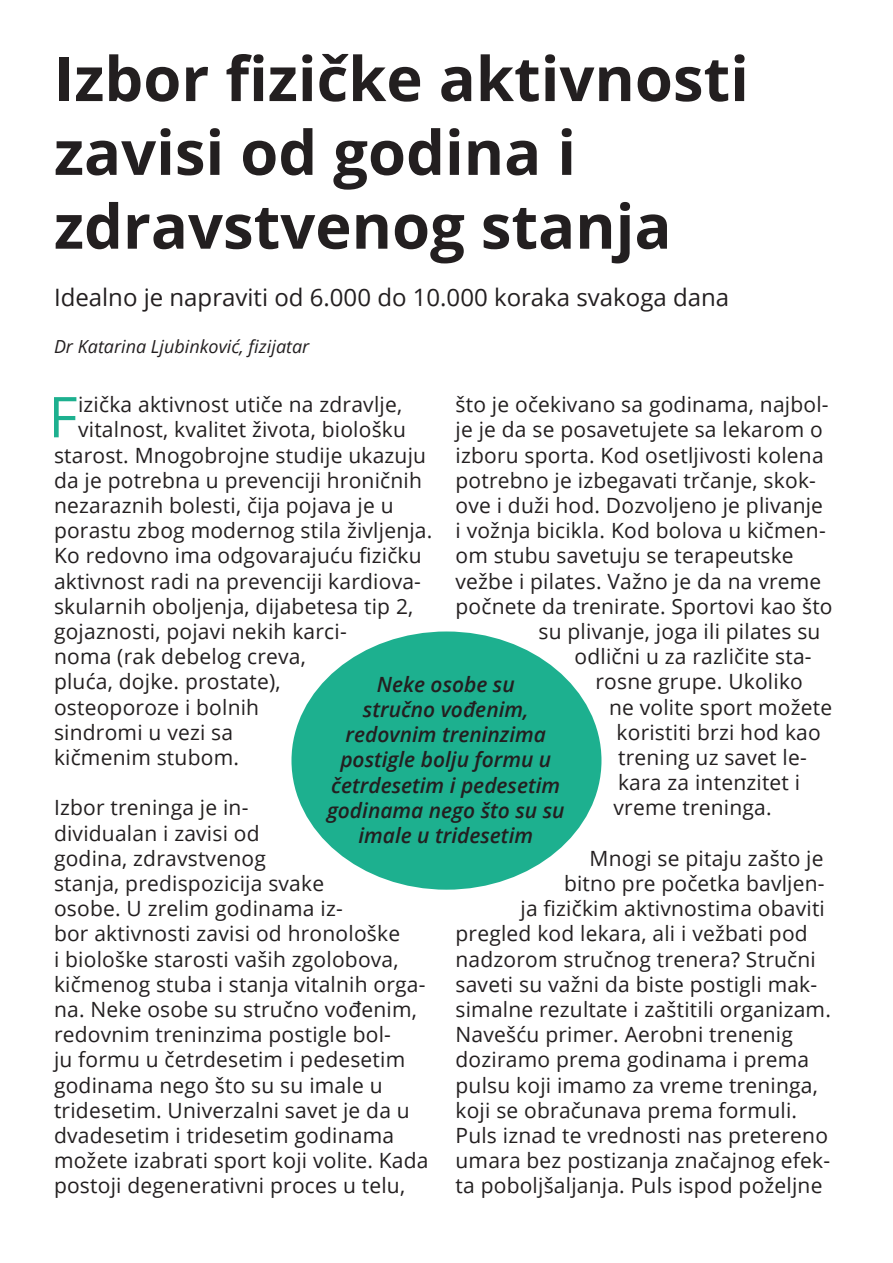
<style>
.page{position:relative;width:893px;height:1263px;background:#fff}
.page>*{position:absolute;margin:0;border:0;box-sizing:border-box;transform-origin:0 0}
.t1{font:700 61.5px/73.8px "Open Sans";color:#231f20}
.t2{font:56.25px "Open Sans";color:#1db08f}
.t3{font:24px "Open Sans";color:#231f20}
.t4{font:21px/25.2px "Open Sans";letter-spacing:.01em;color:#231f20}
.t5{font:italic 600 21px/25.2px "Open Sans";color:#231f20;text-align:center}
.t6{font:italic 18px "Open Sans";color:#231f20}
</style>
<div class="page">
<div style="left:291px;top:631px;width:310px;height:259px;background:#1db08f;border-radius:50%"></div>
<h1 class="t1" style="left:54px;top:40px;width:696px">Izbor fizičke aktivnosti zavisi od godina i zdravstvenog stanja</h1>
<p class="t3" style="left:54px;top:281px;width:677px">Idealno je napraviti od 6.000 do 10.000 koraka svakoga dana</p>
<p class="t6" style="left:54px;top:334px;width:257px">Dr Katarina Ljubinković, fizijatar</p>
<h2 class="t2" style="left:48px;top:378px;width:31px">F</h2>
<p class="t4" style="left:78px;top:391px;width:326px">izička aktivnost utiče na zdravlje,</p>
<p class="t4" style="left:455px;top:391px;width:375px">što je očekivano sa godinama, najbol-</p>
<p class="t4" style="left:455px;top:417px;width:369px">je je da se posavetujete sa lekarom o</p>
<p class="t4" style="left:455px;top:442px;width:370px">izboru sporta. Kod osetljivosti kolena</p>
<p class="t4" style="left:455px;top:467px;width:362px">potrebno je izbegavati trčanje, skok-</p>
<p class="t4" style="left:455px;top:492px;width:369px">ove i duži hod. Dozvoljeno je plivanje</p>
<p class="t4" style="left:455px;top:517px;width:372px">i vožnja bicikla. Kod bolova u kičmen-</p>
<p class="t4" style="left:455px;top:543px;width:340px">om stubu savetuju se terapeutske</p>
<p class="t4" style="left:455px;top:568px;width:367px">vežbe i pilates. Važno je da na vreme</p>
<p class="t4" style="left:455px;top:593px;width:379px">počnete da trenirate. Sportovi kao što</p>
<p class="t4" style="left:538px;top:618px;width:283px">su plivanje, joga ili pilates su</p>
<p class="t4" style="left:574px;top:643px;width:239px">odlični u za različite sta-</p>
<p class="t4" style="left:595px;top:669px;width:209px">rosne grupe. Ukoliko</p>
<p class="t4" style="left:609px;top:694px;width:225px">ne volite sport možete</p>
<p class="t4" style="left:616px;top:719px;width:206px">koristiti brzi hod kao</p>
<p class="t4" style="left:618px;top:744px;width:190px">trening uz savet le-</p>
<p class="t4" style="left:618px;top:769px;width:184px">kara za intenzitet i</p>
<p class="t4" style="left:613px;top:795px;width:160px">vreme treninga.</p>
<p class="t4" style="left:589px;top:845px;width:236px">Mnogi se pitaju zašto je</p>
<p class="t4" style="left:564px;top:870px;width:262px">bitno pre početka bavljen-</p>
<p class="t4" style="left:521px;top:895px;width:306px">ja fizičkim aktivnostima obaviti</p>
<p class="t4" style="left:455px;top:921px;width:354px">pregled kod lekara, ali i vežbati pod</p>
<p class="t4" style="left:455px;top:946px;width:362px">nadzorom stručnog trenera? Stručni</p>
<p class="t4" style="left:455px;top:971px;width:363px">saveti su važni da biste postigli mak-</p>
<p class="t4" style="left:455px;top:996px;width:377px">simalne rezultate i zaštitili organizam.</p>
<p class="t4" style="left:455px;top:1021px;width:339px">Navešću primer. Aerobni trenenig</p>
<p class="t4" style="left:455px;top:1047px;width:355px">doziramo prema godinama i prema</p>
<p class="t4" style="left:455px;top:1072px;width:364px">pulsu koji imamo za vreme treninga,</p>
<p class="t4" style="left:455px;top:1097px;width:343px">koji se obračunava prema formuli.</p>
<p class="t4" style="left:455px;top:1122px;width:374px">Puls iznad te vrednosti nas pretereno</p>
<p class="t4" style="left:455px;top:1147px;width:376px">umara bez postizanja značajnog efek-</p>
<p class="t4" style="left:455px;top:1173px;width:368px">ta poboljšaljanja. Puls ispod poželjne</p>
<p class="t4" style="left:78px;top:417px;width:329px">vitalnost, kvalitet života, biološku</p>
<p class="t4" style="left:54px;top:442px;width:374px">starost. Mnogobrojne studije ukazuju</p>
<p class="t4" style="left:54px;top:467px;width:369px">da je potrebna u prevenciji hroničnih</p>
<p class="t4" style="left:54px;top:492px;width:341px">nezaraznih bolesti, čija pojava je u</p>
<p class="t4" style="left:54px;top:517px;width:380px">porastu zbog modernog stila življenja.</p>
<p class="t4" style="left:54px;top:543px;width:369px">Ko redovno ima odgovarajuću fizičku</p>
<p class="t4" style="left:54px;top:568px;width:369px">aktivnost radi na prevenciji kardiova-</p>
<p class="t4" style="left:54px;top:593px;width:361px">skularnih oboljenja, dijabetesa tip 2,</p>
<p class="t4" style="left:54px;top:618px;width:294px">gojaznosti, pojavi nekih karci-</p>
<p class="t4" style="left:54px;top:643px;width:253px">noma (rak debelog creva,</p>
<p class="t4" style="left:54px;top:669px;width:228px">pluća, dojke. prostate),</p>
<p class="t4" style="left:54px;top:694px;width:207px">osteoporoze i bolnih</p>
<p class="t4" style="left:54px;top:719px;width:181px">sindromi u vezi sa</p>
<p class="t4" style="left:54px;top:744px;width:186px">kičmenim stubom.</p>
<p class="t4" style="left:54px;top:795px;width:376px">Izbor treninga je in-<br>dividualan i zavisi od<br>godina, zdravstvenog<br>stanja, predispozicija svake<br>osobe. U zrelim godinama iz-<br>bor aktivnosti zavisi od hronološke<br>i biološke starosti vaših zgolobova, kičmenog stuba i stanja vitalnih orga&shy;na. Neke osobe su stručno vođenim, redovnim treninzima postigle bol-<br>ju formu u četrdesetim i pedesetim godinama nego što su su imale u tridesetim. Univerzalni savet je da u dvadesetim i tridesetim godinama možete izabrati sport koji volite. Kada postoji degenerativni proces u telu,</p>
<p class="t5" style="left:327px;top:671px;width:239px">Neke osobe su<br>stručno vođenim, redovnim treninzima postigle bolju formu u četrdesetim i pedesetim godinama nego što su su imale u tridesetim</p>
</div>
